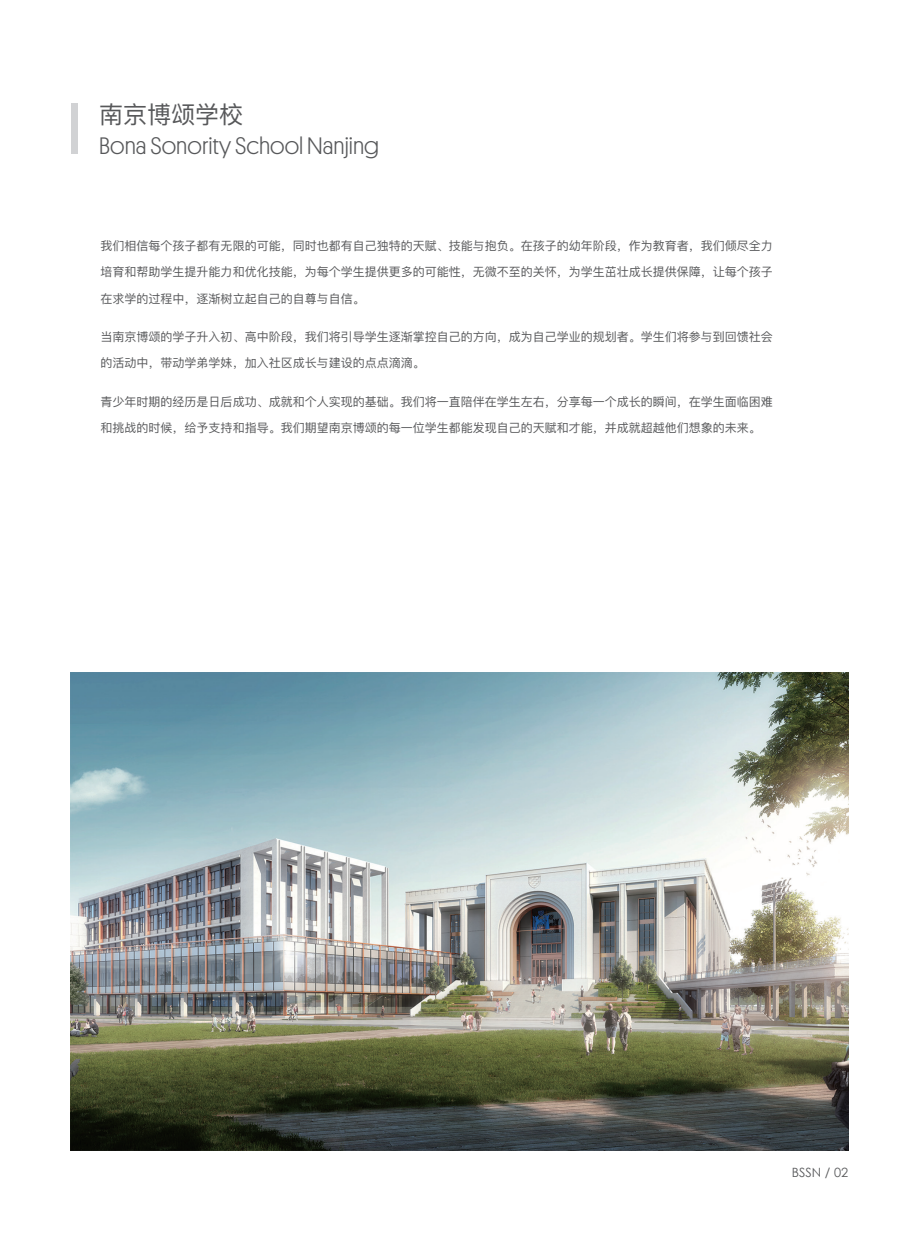
<style>
.page{position:relative;width:919px;height:1238px;background:#fff}
.page>*{position:absolute;margin:0;border:0;box-sizing:border-box;transform-origin:0 0}
.t1{font:300 24px "Platform";color:#57585a}
.t2{font:24px "Ping Fang SC";color:#57585a}
.t3{font:12.75px "Century Gothic";color:#57585a}
.t4{font:12px/26.4px "Ping Fang SC";color:#57585a}
</style>
<div class="page">
<img style="left:71px;top:672px;width:777px;height:478px">
<div style="left:71px;top:103px;width:7px;height:51px;background:#d1d2d4"></div>
<h1 class="t2" style="left:99px;top:99px;width:146px">南京博颂学校</h1>
<h1 class="t1" style="left:99px;top:129px;width:282px">Bona Sonority School Nanjing</h1>
<p class="t4" style="left:101px;top:232px;width:673px">我们相信每个孩子都有无限的可能，同时也都有自己独特的天赋、技能与抱负。在孩子的幼年阶段，作为教育者，我们倾尽全力培育和帮助学生提升能力和优化技能，为每个学生提供更多的可能性，无微不至的关怀，为学生茁壮成长提供保障，让每个孩子</p>
<p class="t4" style="left:101px;top:285px;width:265px">在求学的过程中，逐渐树立起自己的自尊与自信。</p>
<p class="t4" style="left:101px;top:323px;width:673px">当南京博颂的学子升入初、高中阶段，我们将引导学生逐渐掌控自己的方向，成为自己学业的规划者。学生们将参与到回馈社会</p>
<p class="t4" style="left:101px;top:349px;width:325px">的活动中，带动学弟学妹，加入社区成长与建设的点点滴滴。</p>
<p class="t4" style="left:101px;top:388px;width:673px">青少年时期的经历是日后成功、成就和个人实现的基础。我们将一直陪伴在学生左右，分享每一个成长的瞬间，在学生面临困难和挑战的时候，给予支持和指导。我们期望南京博颂的每一位学生都能发现自己的天赋和才能，并成就超越他们想象的未来。</p>
<p class="t3" style="left:791px;top:1163px;width:58px">BSSN / 02</p>
</div>
